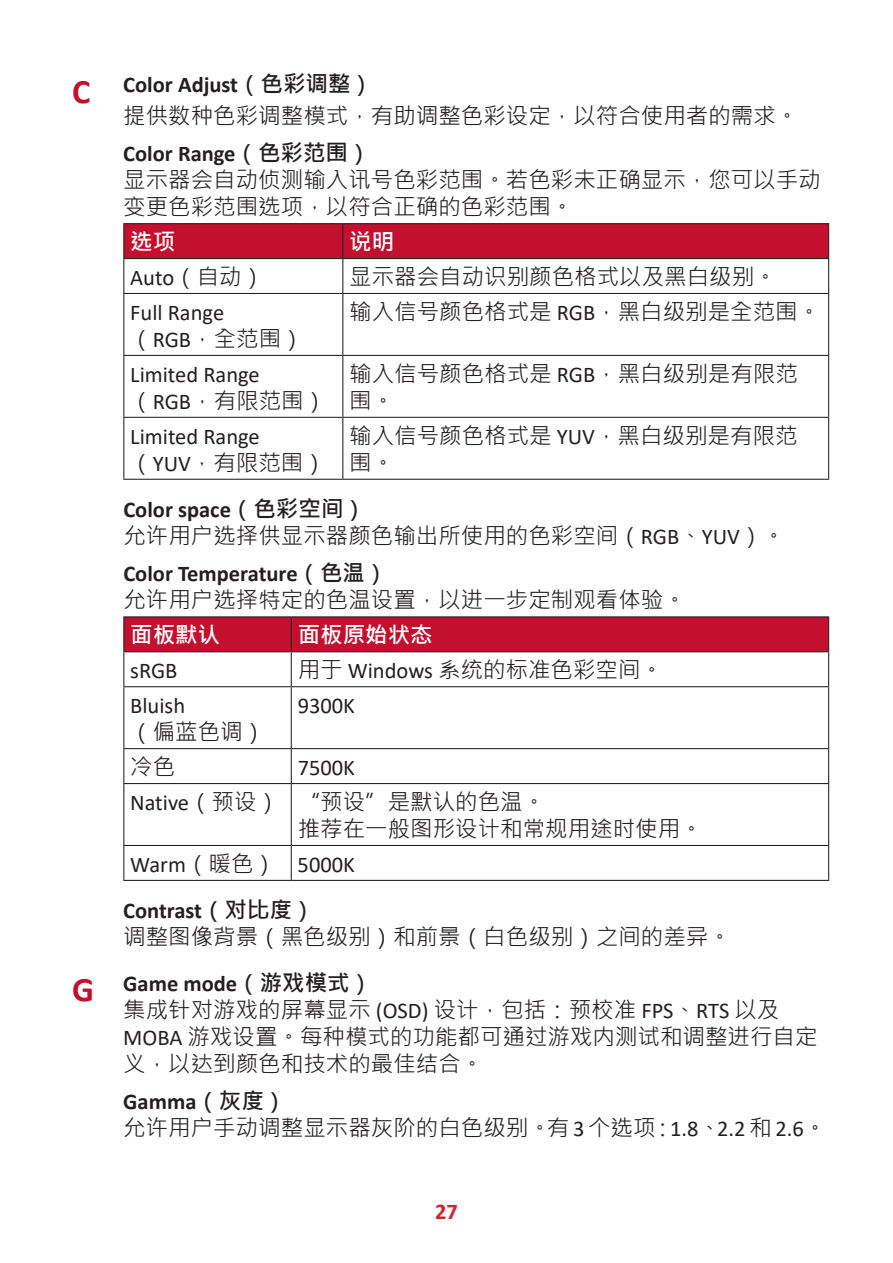
<style>
.page{position:relative;width:893px;height:1263px;background:#fff}
.page>*{position:absolute;margin:0;border:0;box-sizing:border-box;transform-origin:0 0}
.t1{font:22.5px/27px "Microsoft Jheng Hei";color:#231f20}
.t2{font:700 22.5px "Calibri";color:#231f20}
.t3{font:22.5px/46px "Calibri";color:#231f20}
.t4{font:700 22.5px "Microsoft Jheng Hei";color:#fff}
.t5{font:700 22.5px "Calibri";color:#d1232a}
.s1{font-size:34.5px;color:#c3102f}
.s2{font-family:"Microsoft Jheng Hei"}
.s3{font-family:"Calibri"}
.s4{font-weight:700}
.s5{font-family:"Microsoft Jheng Hei";font-weight:700}
</style>
<div class="page">
<div style="left:124px;top:224px;width:704px;height:34px;background:#c3102f"></div>
<hr style="left:123px;top:223px;width:220px;height:1px;background:#231f20">
<hr style="left:123px;top:224px;width:1px;height:34px;background:#231f20">
<hr style="left:343px;top:223px;width:486px;height:1px;background:#231f20">
<hr style="left:342px;top:224px;width:1px;height:34px;background:#231f20">
<hr style="left:828px;top:224px;width:1px;height:34px;background:#231f20">
<hr style="left:123px;top:258px;width:220px;height:1px;background:#231f20">
<hr style="left:123px;top:259px;width:1px;height:34px;background:#231f20">
<hr style="left:343px;top:258px;width:486px;height:1px;background:#231f20">
<hr style="left:342px;top:259px;width:1px;height:34px;background:#231f20">
<hr style="left:828px;top:259px;width:1px;height:34px;background:#231f20">
<hr style="left:123px;top:293px;width:220px;height:1px;background:#231f20">
<hr style="left:123px;top:294px;width:1px;height:61px;background:#231f20">
<hr style="left:343px;top:293px;width:486px;height:1px;background:#231f20">
<hr style="left:342px;top:294px;width:1px;height:61px;background:#231f20">
<hr style="left:828px;top:294px;width:1px;height:61px;background:#231f20">
<hr style="left:123px;top:355px;width:220px;height:1px;background:#231f20">
<hr style="left:123px;top:356px;width:1px;height:61px;background:#231f20">
<hr style="left:343px;top:355px;width:486px;height:1px;background:#231f20">
<hr style="left:342px;top:356px;width:1px;height:61px;background:#231f20">
<hr style="left:828px;top:356px;width:1px;height:61px;background:#231f20">
<hr style="left:123px;top:417px;width:220px;height:1px;background:#231f20">
<hr style="left:123px;top:418px;width:1px;height:61px;background:#231f20">
<hr style="left:343px;top:417px;width:486px;height:1px;background:#231f20">
<hr style="left:342px;top:418px;width:1px;height:61px;background:#231f20">
<hr style="left:828px;top:418px;width:1px;height:61px;background:#231f20">
<hr style="left:123px;top:479px;width:220px;height:1px;background:#231f20">
<hr style="left:343px;top:479px;width:486px;height:1px;background:#231f20">
<div style="left:124px;top:617px;width:704px;height:34px;background:#c3102f"></div>
<hr style="left:123px;top:616px;width:168px;height:1px;background:#231f20">
<hr style="left:123px;top:617px;width:1px;height:34px;background:#231f20">
<hr style="left:291px;top:616px;width:538px;height:1px;background:#231f20">
<hr style="left:291px;top:617px;width:1px;height:34px;background:#231f20">
<hr style="left:828px;top:617px;width:1px;height:34px;background:#231f20">
<hr style="left:123px;top:651px;width:168px;height:1px;background:#231f20">
<hr style="left:123px;top:652px;width:1px;height:34px;background:#231f20">
<hr style="left:291px;top:651px;width:538px;height:1px;background:#231f20">
<hr style="left:291px;top:652px;width:1px;height:34px;background:#231f20">
<hr style="left:828px;top:652px;width:1px;height:34px;background:#231f20">
<hr style="left:123px;top:686px;width:168px;height:1px;background:#231f20">
<hr style="left:123px;top:687px;width:1px;height:61px;background:#231f20">
<hr style="left:291px;top:686px;width:538px;height:1px;background:#231f20">
<hr style="left:291px;top:687px;width:1px;height:61px;background:#231f20">
<hr style="left:828px;top:687px;width:1px;height:61px;background:#231f20">
<hr style="left:123px;top:748px;width:168px;height:1px;background:#231f20">
<hr style="left:123px;top:749px;width:1px;height:34px;background:#231f20">
<hr style="left:291px;top:748px;width:538px;height:1px;background:#231f20">
<hr style="left:291px;top:749px;width:1px;height:34px;background:#231f20">
<hr style="left:828px;top:749px;width:1px;height:34px;background:#231f20">
<hr style="left:123px;top:783px;width:168px;height:1px;background:#231f20">
<hr style="left:123px;top:784px;width:1px;height:61px;background:#231f20">
<hr style="left:291px;top:783px;width:538px;height:1px;background:#231f20">
<hr style="left:291px;top:784px;width:1px;height:61px;background:#231f20">
<hr style="left:828px;top:784px;width:1px;height:61px;background:#231f20">
<hr style="left:123px;top:845px;width:168px;height:1px;background:#231f20">
<hr style="left:123px;top:846px;width:1px;height:34px;background:#231f20">
<hr style="left:291px;top:845px;width:538px;height:1px;background:#231f20">
<hr style="left:291px;top:846px;width:1px;height:34px;background:#231f20">
<hr style="left:828px;top:846px;width:1px;height:34px;background:#231f20">
<hr style="left:123px;top:880px;width:168px;height:1px;background:#231f20">
<hr style="left:291px;top:880px;width:538px;height:1px;background:#231f20">
<p class="t2" style="left:72px;top:69px;width:302px"><span class="s1">C</span> Color Adjust<span class="s2">（色彩调整）</span></p>
<p class="t1" style="left:123px;top:102px;width:677px">提供数种色彩调整模式，有助调整色彩设定，以符合使用者的需求。</p>
<p class="t2" style="left:123px;top:137px;width:249px">Color Range<span class="s2">（色彩范围）</span></p>
<p class="t1" style="left:123px;top:166px;width:699px">显示器会自动侦测输入讯号色彩范围。若色彩未正确显示，您可以手动变更色彩范围选项，以符合正确的色彩范围。</p>
<p class="t4" style="left:130px;top:228px;width:46px">选项</p>
<p class="t4" style="left:349px;top:228px;width:46px">说明</p>
<p class="t3" style="left:130px;top:254px;width:136px">Auto<span class="s2">（自动）</span></p>
<p class="t1" style="left:349px;top:263px;width:429px">显示器会自动识别颜色格式以及黑白级别。</p>
<p class="t3" style="left:130px;top:289px;width:95px">Full Range</p>
<p class="t1" style="left:130px;top:325px;width:175px">（<span class="s3">RGB</span>，全范围）</p>
<p class="t1" style="left:349px;top:298px;width:473px">输入信号颜色格式是 <span class="s3">RGB</span>，黑白级别是全范围。</p>
<p class="t3" style="left:130px;top:351px;width:131px">Limited Range</p>
<p class="t1" style="left:130px;top:387px;width:197px">（<span class="s3">RGB</span>，有限范围）</p>
<p class="t1" style="left:349px;top:360px;width:450px">输入信号颜色格式是 <span class="s3">RGB</span>，黑白级别是有限范围。</p>
<p class="t1" style="left:349px;top:422px;width:450px">输入信号颜色格式是 <span class="s3">YUV</span>，黑白级别是有限范围。</p>
<p class="t2" style="left:123px;top:493px;width:244px">Color space<span class="s2">（色彩空间）</span></p>
<p class="t1" style="left:123px;top:522px;width:663px">允许用户选择供显示器颜色输出所使用的色彩空间（<span class="s3">RGB</span>、<span class="s3">YUV</span>）。</p>
<p class="t2" style="left:123px;top:557px;width:266px">Color Temperature<span class="s2">（色温）</span></p>
<p class="t1" style="left:123px;top:586px;width:564px">允许用户选择特定的色温设置，以进一步定制观看体验。</p>
<p class="t4" style="left:130px;top:621px;width:92px">面板默认</p>
<p class="t4" style="left:298px;top:621px;width:136px">面板原始状态</p>
<p class="t3" style="left:130px;top:647px;width:49px">sRGB</p>
<p class="t1" style="left:298px;top:656px;width:367px">用于 <span class="s3">Windows</span> 系统的标准色彩空间。</p>
<p class="t3" style="left:130px;top:682px;width:56px">Bluish</p>
<p class="t1" style="left:130px;top:718px;width:137px">（偏蓝色调）</p>
<p class="t3" style="left:130px;top:413px;width:131px">Limited Range</p>
<p class="t1" style="left:130px;top:449px;width:197px">（<span class="s3">YUV</span>，有限范围）</p>
<p class="t3" style="left:298px;top:682px;width:59px">9300K</p>
<p class="t1" style="left:130px;top:753px;width:46px">冷色</p>
<p class="t3" style="left:298px;top:744px;width:59px">7500K</p>
<p class="t1" style="left:298px;top:788px;width:406px;text-indent:-167px"><span class="s3">Native</span>（预设） “预设”是默认的色温。<br>推荐在一般图形设计和常规用途时使用。</p>
<p class="t3" style="left:123px;top:841px;width:233px;text-indent:7px">Warm<span class="s2">（暖色）</span> 5000K<br><span class="s4">Contrast</span><span class="s5">（对比度）</span></p>
<p class="t1" style="left:123px;top:923px;width:609px">调整图像背景（黑色级别）和前景（白色级别）之间的差异。</p>
<p class="t2" style="left:72px;top:967px;width:301px"><span class="s1">G</span> Game mode<span class="s2">（游戏模式）</span></p>
<p class="t1" style="left:123px;top:996px;width:696px">集成针对游戏的屏幕显示 <span class="s3">(OSD)</span> 设计，包括：预校准 <span class="s3">FPS</span>、<span class="s3">RTS</span> 以及<br><span class="s3">MOBA</span> 游戏设置。每种模式的功能都可通过游戏内测试和调整进行自定义，以达到颜色和技术的最佳结合。</p>
<p class="t2" style="left:123px;top:1085px;width:165px">Gamma<span class="s2">（灰度）</span></p>
<p class="t1" style="left:123px;top:1114px;width:704px">允许用户手动调整显示器灰阶的白色级别。有 <span class="s3">3</span> 个选项：<span class="s3">1.8</span>、<span class="s3">2.2</span> 和 <span class="s3">2.6</span>。</p>
<p class="t5" style="left:435px;top:1195px;width:24px">27</p>
</div>
